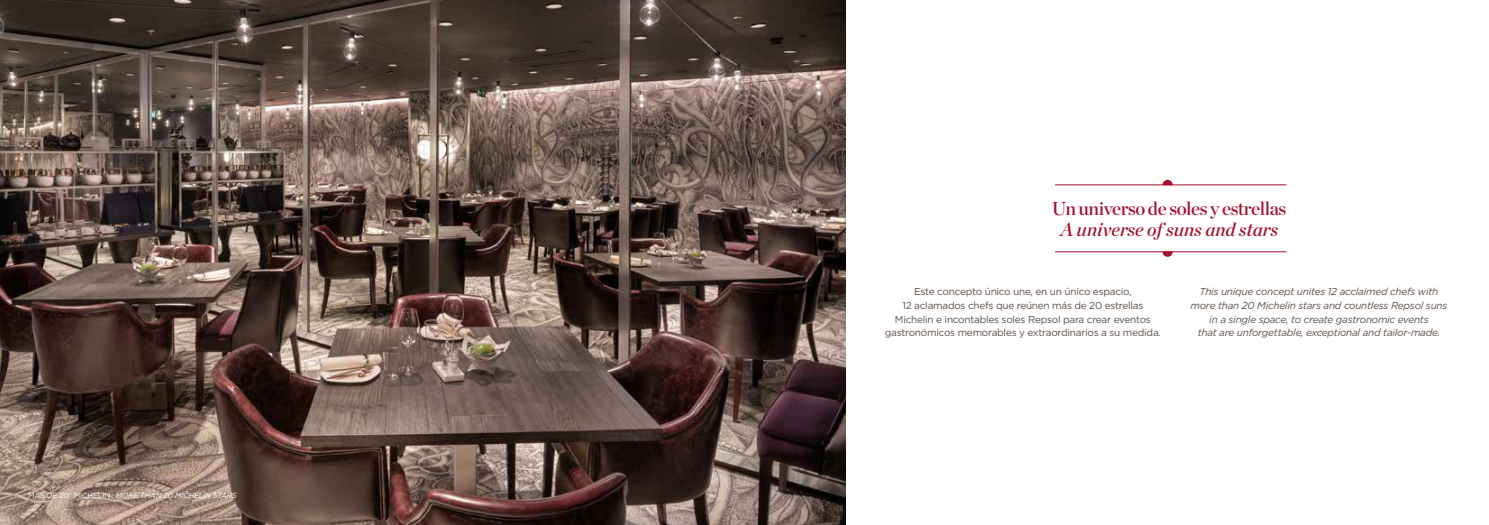
<style>
.page{position:relative;width:1489px;height:525px;background:#fff}
.page>*{position:absolute;margin:0;border:0;box-sizing:border-box;transform-origin:0 0}
.t1{font:18.75px "Chronicle Display Semi";letter-spacing:-.025em;color:#a50f2d}
.t2{font:italic 18.75px "Chronicle Display Semi";color:#a50f2d}
.t3{font:10px/13.8px "Gotham";letter-spacing:-.025em;color:#5c4e47;text-align:center}
.t4{font:italic 10px/13.8px "Gotham";letter-spacing:-.025em;color:#5c4e47;text-align:center}
.t5{font:italic 7.5px "Gotham";letter-spacing:-.025em;color:#fff}
.s1{font-style:normal}
</style>
<div class="page">
<img style="left:0;top:0;width:845px;height:524px">
<hr style="left:1054px;top:251px;width:232px;height:1px;background:#a50f2d">
<svg style="left:1162px;top:251px;width:10px;height:6px"></svg>
<hr style="left:1054px;top:184px;width:232px;height:1px;background:#a50f2d">
<svg style="left:1162px;top:180px;width:10px;height:5px"></svg>
<p class="t5" style="left:28px;top:490px;width:210px"><span class="s1">MÁS DE 20* MICHELIN ·</span> MORE THAN 20 MICHELIN STARS</p>
<h1 class="t1" style="left:1051px;top:194px;width:236px">Un universo de soles y estrellas</h1>
<h1 class="t2" style="left:1060px;top:215px;width:219px">A universe of suns and stars</h1>
<p class="t3" style="left:884px;top:284px;width:278px">Este concepto único une, en un único espacio,<br>12 aclamados chefs que reúnen más de 20 estrellas Michelin e incontables soles Repsol para crear eventos gastronómicos memorables y extraordinarios a su medida.</p>
<p class="t4" style="left:1190px;top:284px;width:258px">This unique concept unites 12 acclaimed chefs with more than 20 Michelin stars and countless Repsol suns in a single space, to create gastronomic events<br>that are unforgettable, exceptional and tailor-made.</p>
</div>
